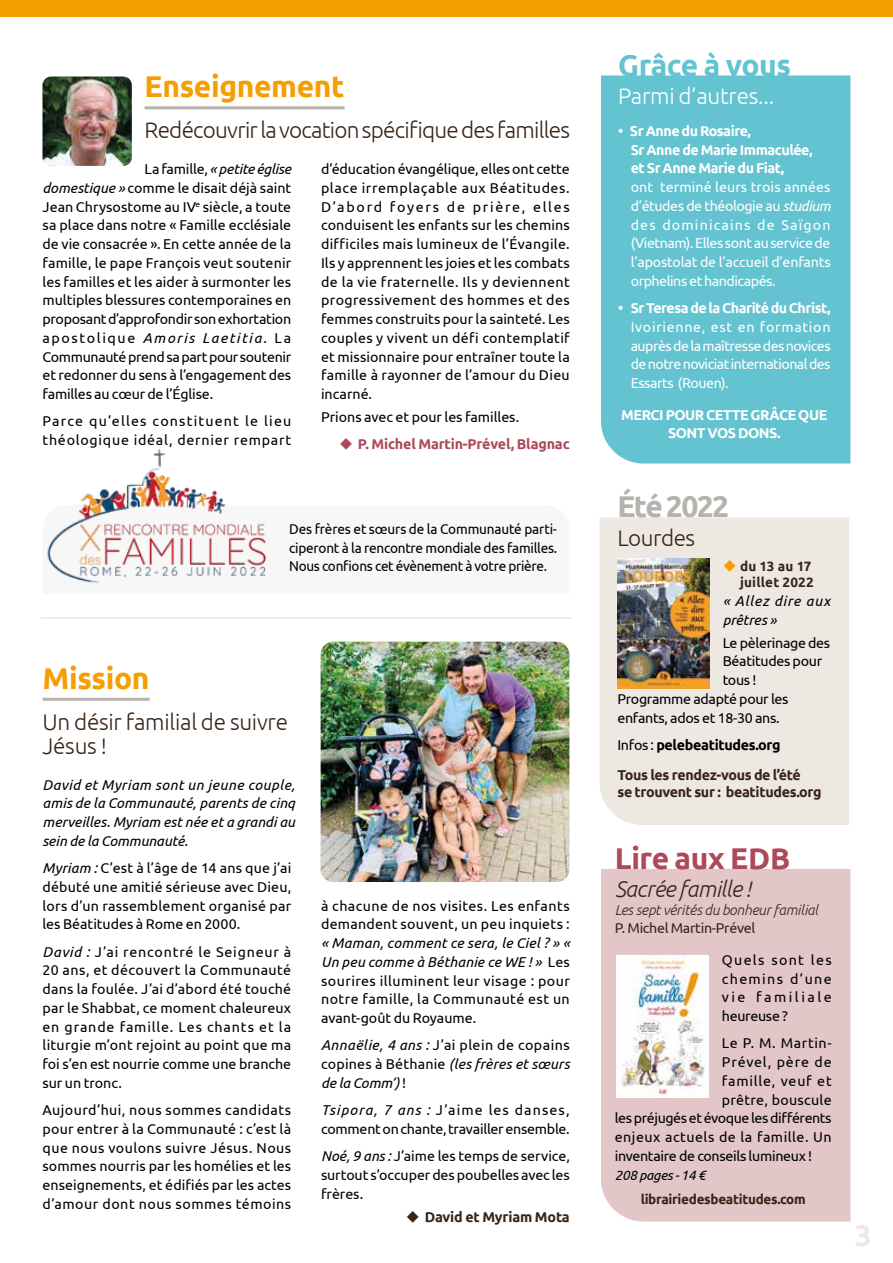
<style>
.page{position:relative;width:893px;height:1263px;background:#fff}
.page>*{position:absolute;margin:0;border:0;box-sizing:border-box;transform-origin:0 0}
.t1{font:700 30px "Ubuntu";letter-spacing:-.01em;color:#f59e00}
.t2{font:700 30px "Ubuntu";letter-spacing:-.01em;color:#63c3d1}
.t3{font:700 30px "Ubuntu";letter-spacing:-.015em;color:#ad495b}
.t4{font:700 30px "Ubuntu";letter-spacing:-.055em;color:#b6b2ae}
.t5{font:700 30px "Ubuntu";color:#eee8e3}
.t6{font:300 22.5px "Ubuntu";letter-spacing:-.035em;color:#392517}
.t7{font:300 22.5px/24px "Ubuntu";letter-spacing:-.01em;color:#392517}
.t8{font:300 22.5px "Ubuntu";letter-spacing:-.01em;color:#fff}
.t9{font:italic 300 22.5px "Ubuntu";letter-spacing:-.02em;color:#392517}
.t10{font:14.25px/18.8px "Ubuntu";color:#000;text-align:justify}
.t11{font:14.25px/18.8px "Ubuntu";letter-spacing:-.035em;color:#fff;text-align:justify}
.t12{font:italic 14.25px/18.8px "Ubuntu";color:#000;text-align:justify}
.t13{font:700 14.25px/18.8px "Ubuntu";letter-spacing:-.035em;color:#fff}
.t14{font:14.25px/18.8px "Ubuntu";color:#000;text-align:justify;scale:.95 1}
.t15{font:14.25px "Ubuntu";letter-spacing:-.02em;color:#000}
.t16{font:700 14.25px/29.8px "Ubuntu";letter-spacing:-.02em;color:#392517}
.t17{font:14.25px/18.8px "Ubuntu";letter-spacing:.025em;color:#000}
.t18{font:14.25px/18.8px "Ubuntu";letter-spacing:.06em;color:#000}
.t19{font:14.25px "Ubuntu";letter-spacing:-.03em;color:#000}
.t20{font:italic 300 14.25px "Ubuntu";letter-spacing:-.01em;color:#392517}
.t21{font:700 14.25px "Ubuntu";letter-spacing:-.01em;color:#ad495b}
.t22{font:14.25px "Ubuntu";letter-spacing:.055em;color:#000}
.t23{font:14.25px "Ubuntu";letter-spacing:.035em;color:#000}
.t24{font:14.25px "Ubuntu";letter-spacing:-.02em;color:#392517}
.t25{font:italic 14.25px/18.8px "Ubuntu";letter-spacing:.055em;color:#000}
.t26{font:14.25px "Ubuntu";letter-spacing:.02em;color:#000}
.t27{font:14.25px "Ubuntu";letter-spacing:.045em;color:#000}
.t28{font:700 13.5px "Ubuntu";letter-spacing:-.02em;color:#392517}
.t29{font:700 13.5px/16.5px "Ubuntu";letter-spacing:.015em;color:#392517;text-align:right}
.t30{font:italic 13.5px "Ubuntu";letter-spacing:-.02em;color:#000}
.s1{font-style:italic}
.s2{font-style:normal}
.s3{color:#f59e00}
.s4{font-weight:400;color:#000}
.s5{color:#000}
</style>
<div class="page">
<hr style="left:43px;top:698px;width:107px;height:3px;background:#b6b2ae">
<div style="left:0;top:0;width:893px;height:17px;background:#f59e00"></div>
<div style="left:601px;top:75px;width:249px;height:388px;background:#63c3d1"></div>
<hr style="left:145px;top:106px;width:200px;height:3px;background:#b6b2ae">
<img style="left:43px;top:77px;width:89px;height:89px">
<hr style="left:40px;top:617px;width:532px;height:2px;background:#eee8e3">
<img style="left:321px;top:642px;width:248px;height:240px">
<div style="left:601px;top:869px;width:249px;height:352px;background:#e3c6c8"></div>
<img style="left:617px;top:956px;width:91px;height:141px">
<img style="left:47px;top:449px;width:220px;height:135px">
<div style="left:600px;top:517px;width:249px;height:308px;background:#eee8e3"></div>
<img style="left:617px;top:558px;width:93px;height:131px">
<h1 class="t1" style="left:145px;top:68px;width:202px">Enseignement</h1>
<h2 class="t6" style="left:145px;top:117px;width:427px">Redécouvrir la vocation spécifique des familles</h2>
<p class="t10" style="left:43px;top:159px;width:250px;text-indent:102px">La famille, <span class="s1">« petite église domestique »</span> comme le disait déjà saint Jean Chrysostome au IV<sup>e</sup> siècle, a toute sa place dans notre « Famille ecclésiale de vie consacrée ». En cette année de la famille, le pape François veut soutenir les familles et les aider à surmonter les multiples blessures contemporaines en proposant d’approfondir son exhortation apostolique <span class="s1">Amoris Laetitia</span>. La Communauté prend sa part pour soutenir et redonner du sens à l’engagement des familles au cœur de l’Église.</p>
<p class="t18" style="left:43px;top:411px;width:250px">Parce qu’elles constituent le lieu théologique idéal, dernier rempart</p>
<p class="t10" style="left:321px;top:159px;width:250px">d’éducation évangélique, elles ont cette place irremplaçable aux Béatitudes.<br>D’abord foyers de prière, elles conduisent les enfants sur les chemins difficiles mais lumineux de l’Évangile.<br>Ils y apprennent les joies et les combats de la vie fraternelle. Ils y deviennent progressivement des hommes et des femmes construits pour la sainteté. Les couples y vivent un défi contemplatif et missionnaire pour entraîner toute la famille à rayonner de l’amour du Dieu incarné.</p>
<p class="t10" style="left:321px;top:407px;width:200px">Prions avec et pour les familles.</p>
<p class="t21" style="left:339px;top:436px;width:232px">◆ P. Michel Martin-Prével, Blagnac</p>
<p class="t14" style="left:289px;top:519px;width:284px">Des frères et sœurs de la Communauté parti&shy;ciperont à la rencontre mondiale des familles.<br>Nous confions cet évènement à votre prière.</p>
<h1 class="t1" style="left:43px;top:660px;width:109px">Mission</h1>
<h2 class="t7" style="left:43px;top:709px;width:247px">Un désir familial de suivre<br>Jésus !</h2>
<p class="t12" style="left:43px;top:775px;width:254px">David et Myriam sont un jeune couple, amis de la Communauté, parents de cinq merveilles. Myriam est née et a grandi au sein de la Communauté.</p>
<p class="t10" style="left:43px;top:858px;width:250px"><span class="s1">Myriam :</span> C’est à l’âge de 14 ans que j’ai débuté une amitié sérieuse avec Dieu, lors d’un rassemblement organisé par les Béatitudes à Rome en 2000.</p>
<p class="t10" style="left:43px;top:942px;width:250px"><span class="s1">David :</span> J’ai rencontré le Seigneur à 20 ans, et découvert la Communauté dans la foulée. J’ai d’abord été touché par le Shabbat, ce moment chaleureux en grande famille. Les chants et la liturgie m’ont rejoint au point que ma foi s’en est nourrie comme une branche sur un tronc.</p>
<p class="t10" style="left:43px;top:1100px;width:250px">Aujourd’hui, nous sommes candidats pour entrer à la Communauté : c’est là que nous voulons suivre Jésus. Nous sommes nourris par les homélies et les enseignements, et édifiés par les actes d’amour dont nous sommes témoins</p>
<p class="t17" style="left:321px;top:896px;width:250px">à chacune de nos visites. Les enfants demandent souvent, un peu inquiets :</p>
<p class="t10" style="left:321px;top:933px;width:250px"><span class="s1">« Maman, comment ce sera, le Ciel ? » « Un peu comme à Béthanie ce WE ! »</span> Les sourires illuminent leur visage : pour notre famille, la Communauté est un avant-goût du Royaume.</p>
<p class="t12" style="left:321px;top:1035px;width:250px">Annaëlie, 4 ans : <span class="s2">J’ai plein de copains copines à Béthanie</span> (les frères et sœurs de la Comm’) <span class="s2">!</span></p>
<p class="t10" style="left:321px;top:1100px;width:250px"><span class="s1">Tsipora, 7 ans :</span> J’aime les danses, comment on chante, travailler ensemble.</p>
<p class="t10" style="left:321px;top:1146px;width:250px"><span class="s1">Noé, 9 ans :</span> J’aime les temps de service, surtout s’occuper des poubelles avec les frères.</p>
<p class="t16" style="left:406px;top:1201px;width:165px">◆ David et Myriam Mota</p>
<h1 class="t2" style="left:618px;top:47px;width:175px">Grâce à vous</h1>
<h2 class="t8" style="left:618px;top:83px;width:158px">Parmi d’autres...</h2>
<p class="t13" style="left:631px;top:121px;width:183px;text-indent:-13px">• Sr Anne du Rosaire,<br>Sr Anne de Marie Immaculée, et Sr Anne Marie du Fiat,</p>
<p class="t11" style="left:631px;top:177px;width:201px">ont terminé leurs trois années d’études de théologie au <span class="s1">studium </span>des dominicains de Saïgon (Vietnam). Elles sont au service de l’apostolat de l’accueil d’enfants orphelins et handicapés.</p>
<p class="t13" style="left:618px;top:298px;width:214px">• Sr Teresa de la Charité du Christ,</p>
<p class="t11" style="left:631px;top:317px;width:201px">Ivoirienne, est en formation auprès de la maîtresse des novices de notre noviciat international des Essarts (Rouen).</p>
<p class="t13" style="left:621px;top:405px;width:208px;text-align:center">MERCI POUR CETTE GRÂCE QUE<br>SONT VOS DONS.</p>
<h1 class="t4" style="left:617px;top:488px;width:113px">Été 2022</h1>
<h2 class="t6" style="left:617px;top:524px;width:79px">Lourdes</h2>
<p class="t29" style="left:723px;top:557px;width:93px"><span class="s3">◆</span> du 13 au 17 juillet 2022</p>
<p class="t25" style="left:723px;top:591px;width:109px">« Allez dire aux prêtres »</p>
<p class="t15" style="left:723px;top:634px;width:109px">Le pèlerinage des</p>
<p class="t15" style="left:723px;top:653px;width:101px">Béatitudes pour</p>
<p class="t10" style="left:723px;top:670px;width:35px">tous !</p>
<p class="t15" style="left:617px;top:690px;width:173px">Programme adapté pour les</p>
<p class="t15" style="left:617px;top:709px;width:164px">enfants, ados et 18-30 ans.</p>
<p class="t16" style="left:617px;top:730px;width:185px"><span class="s4">Infos :</span> <span class="s5">pelebeatitudes.org<br></span>Tous les rendez-vous de l’été</p>
<p class="t16" style="left:617px;top:777px;width:206px">se trouvent sur : beatitudes.org</p>
<h1 class="t3" style="left:615px;top:840px;width:177px">Lire aux EDB</h1>
<h2 class="t9" style="left:615px;top:876px;width:137px">Sacrée famille !</h2>
<p class="t20" style="left:615px;top:902px;width:205px">Les sept vérités du bonheur familial</p>
<p class="t24" style="left:615px;top:920px;width:142px">P. Michel Martin-Prével</p>
<p class="t10" style="left:722px;top:950px;width:111px">Quels sont les chemins d’une vie familiale heureuse ?</p>
<p class="t27" style="left:722px;top:1035px;width:111px">Le P. M. Martin-</p>
<p class="t22" style="left:722px;top:1053px;width:111px">Prével, père de</p>
<p class="t22" style="left:722px;top:1072px;width:111px">famille, veuf et</p>
<p class="t26" style="left:722px;top:1091px;width:111px">prêtre, bouscule</p>
<p class="t19" style="left:615px;top:1110px;width:218px">les préjugés et évoque les différents</p>
<p class="t23" style="left:615px;top:1128px;width:218px">enjeux actuels de la famille. Un</p>
<p class="t15" style="left:615px;top:1147px;width:199px">inventaire de conseils lumineux !</p>
<p class="t30" style="left:615px;top:1167px;width:92px">208 pages - 14 €</p>
<p class="t28" style="left:641px;top:1191px;width:166px">librairiedesbeatitudes.com</p>
<h1 class="t5" style="left:855px;top:1217px;width:19px">3</h1>
</div>
